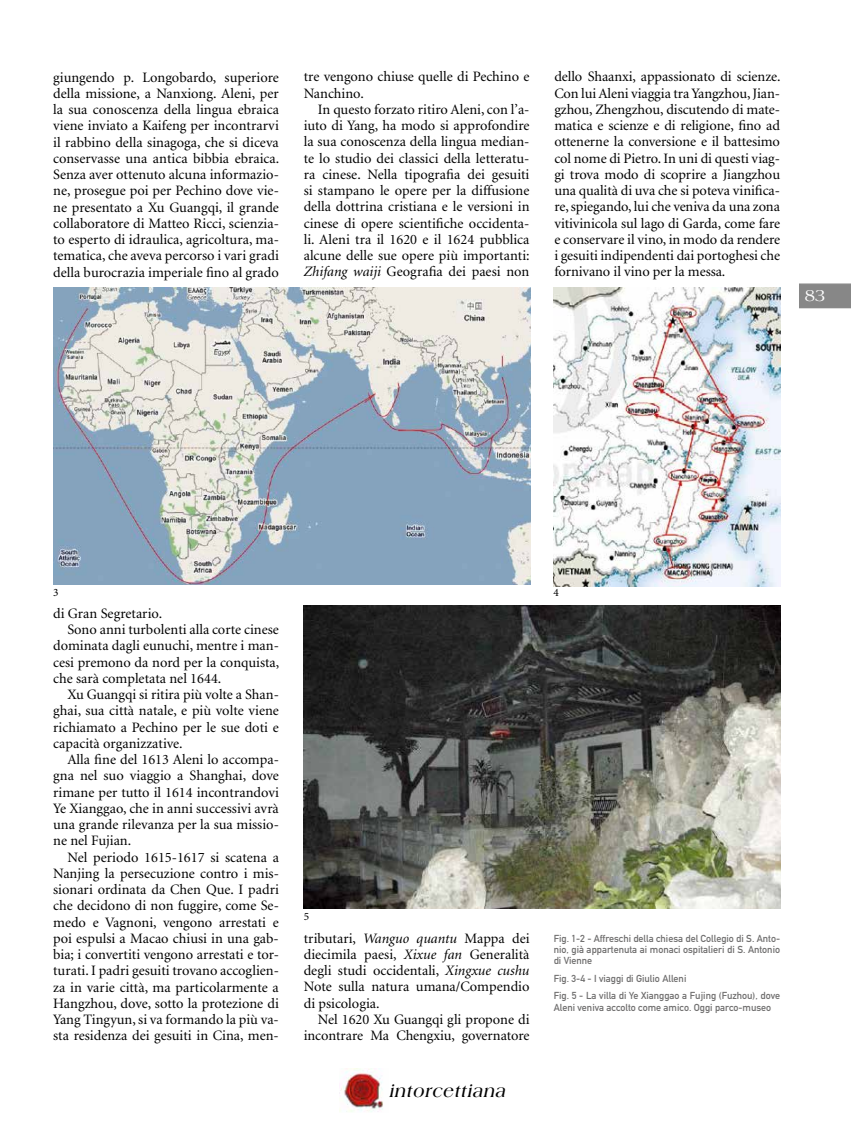
<style>
.page{position:relative;width:851px;height:1134px;background:#fff}
.page>*{position:absolute;margin:0;border:0;box-sizing:border-box;transform-origin:0 0}
.t1{font:italic 700 18px "Americana";color:#000;scale:.93 1}
.t2{font:17.5px "Americana";color:#fff;scale:.9 1}
.t3{font:14.38px/16.2px "Minion";color:#000;text-align:justify}
.t4{font:11.25px "Minion Pro";color:#000}
.t5{font:700 10px/11.2px "DIN Alternate";color:#706f6f;text-align:justify}
.s1{font-style:italic}
</style>
<div class="page">
<svg style="left:799px;top:283px;width:51px;height:25px"></svg>
<img style="left:339px;top:1069px;width:44px;height:43px">
<img style="left:53px;top:287px;width:477px;height:298px">
<img style="left:553px;top:287px;width:227px;height:299px">
<img style="left:304px;top:606px;width:476px;height:303px">
<p class="t3" style="left:53px;top:69px;width:228px">giungendo p. Longobardo, superiore della missione, a Nanxiong. Aleni, per la sua conoscenza della lingua ebraica viene inviato a Kaifeng per incontrarvi il rabbino della sinagoga, che si diceva conservasse una antica bibbia ebraica.<br>Senza aver ottenuto alcuna informazio&shy;ne, prosegue poi per Pechino dove vie&shy;ne presentato a Xu Guangqi, il grande collaboratore di Matteo Ricci, scienzia&shy;to esperto di idraulica, agricoltura, ma&shy;tematica, che aveva percorso i vari gradi della burocrazia imperiale fino al grado</p>
<p class="t3" style="left:304px;top:69px;width:227px">tre vengono chiuse quelle di Pechino e<br>Nanchino.</p>
<p class="t3" style="left:304px;top:102px;width:227px;text-indent:14px">In questo forzato ritiro Aleni, con l’a&shy;iuto di Yang, ha modo si approfondire la sua conoscenza della lingua median&shy;te lo studio dei classici della letteratu&shy;ra cinese. Nella tipografia dei gesuiti si stampano le opere per la diffusione della dottrina cristiana e le versioni in cinese di opere scientifiche occidenta&shy;li. Aleni tra il 1620 e il 1624 pubblica alcune delle sue opere più importanti:<br><span class="s1">Zhifang waiji</span> Geografia dei paesi non</p>
<p class="t3" style="left:554px;top:69px;width:228px">dello Shaanxi, appassionato di scienze.<br>Con lui Aleni viaggia tra Yangzhou, Jian&shy;gzhou, Zhengzhou, discutendo di mate&shy;matica e scienze e di religione, fino ad ottenerne la conversione e il battesimo col nome di Pietro. In uni di questi viag&shy;gi trova modo di scoprire a Jiangzhou una qualità di uva che si poteva vinifica&shy;re, spiegando, lui che veniva da una zona vitivinicola sul lago di Garda, come fare e conservare il vino, in modo da rendere i gesuiti indipendenti dai portoghesi che fornivano il vino per la messa.</p>
<p class="t2" style="left:804px;top:285px;width:24px">83</p>
<p class="t4" style="left:53px;top:585px;width:7px">3</p>
<p class="t4" style="left:553px;top:585px;width:7px">4</p>
<p class="t3" style="left:53px;top:606px;width:110px">di Gran Segretario.</p>
<p class="t3" style="left:67px;top:622px;width:213px">Sono anni turbolenti alla corte cinese</p>
<p class="t3" style="left:53px;top:638px;width:227px">dominata dagli eunuchi, mentre i man-</p>
<p class="t3" style="left:53px;top:654px;width:228px">cesi premono da nord per la conquista,</p>
<p class="t3" style="left:53px;top:671px;width:170px">che sarà completata nel 1644.</p>
<p class="t3" style="left:67px;top:687px;width:213px">Xu Guangqi si ritira più volte a Shan-</p>
<p class="t3" style="left:53px;top:703px;width:227px">ghai, sua città natale, e più volte viene</p>
<p class="t3" style="left:53px;top:719px;width:227px">richiamato a Pechino per le sue doti e</p>
<p class="t3" style="left:53px;top:736px;width:131px">capacità organizzative.</p>
<p class="t3" style="left:67px;top:752px;width:213px">Alla fine del 1613 Aleni lo accompa-</p>
<p class="t3" style="left:53px;top:768px;width:227px">gna nel suo viaggio a Shanghai, dove</p>
<p class="t3" style="left:53px;top:784px;width:227px">rimane per tutto il 1614 incontrandovi</p>
<p class="t3" style="left:53px;top:801px;width:227px">Ye Xianggao, che in anni successivi avrà</p>
<p class="t3" style="left:53px;top:817px;width:227px">una grande rilevanza per la sua missio-</p>
<p class="t3" style="left:53px;top:833px;width:80px">ne nel Fujian.</p>
<p class="t3" style="left:67px;top:849px;width:213px">Nel periodo 1615-1617 si scatena a</p>
<p class="t3" style="left:53px;top:866px;width:227px">Nanjing la persecuzione contro i mis-</p>
<p class="t3" style="left:53px;top:882px;width:227px">sionari ordinata da Chen Que. I padri</p>
<p class="t3" style="left:53px;top:898px;width:227px">che decidono di non fuggire, come Se-</p>
<p class="t3" style="left:53px;top:914px;width:227px">medo e Vagnoni, vengono arrestati e</p>
<p class="t3" style="left:53px;top:931px;width:227px">poi espulsi a Macao chiusi in una gab-</p>
<p class="t3" style="left:53px;top:947px;width:227px">bia; i convertiti vengono arrestati e tor-</p>
<p class="t3" style="left:53px;top:963px;width:227px">turati. I padri gesuiti trovano accoglien-</p>
<p class="t3" style="left:53px;top:979px;width:227px">za in varie città, ma particolarmente a</p>
<p class="t3" style="left:53px;top:996px;width:227px">Hangzhou, dove, sotto la protezione di</p>
<p class="t3" style="left:53px;top:1012px;width:227px">Yang Tingyun, si va formando la più va-</p>
<p class="t3" style="left:53px;top:1028px;width:227px">sta residenza dei gesuiti in Cina, men-</p>
<p class="t4" style="left:304px;top:909px;width:7px">5</p>
<p class="t3" style="left:304px;top:930px;width:227px">tributari, <span class="s1">Wanguo quantu</span> Mappa dei diecimila paesi, <span class="s1">Xixue fan</span> Generalità degli studi occidentali, <span class="s1">Xingxue cushu </span>Note sulla natura umana/Compendio di psicologia.</p>
<p class="t3" style="left:304px;top:1012px;width:227px;text-align:right">Nel 1620 Xu Guangqi gli propone di incontrare Ma Chengxiu, governatore</p>
<p class="t1" style="left:388px;top:1081px;width:131px">intorcettiana</p>
<p class="t5" style="left:553px;top:932px;width:228px">Fig. 1-2 - Affreschi della chiesa del Collegio di S. Anto&shy;nio, già appartenuta ai monaci ospitalieri di S. Antonio di Vienne</p>
<p class="t5" style="left:553px;top:969px;width:228px;line-height:17.5px">Fig. 3-4 - I viaggi di Giulio Alleni<br>Fig. 5 - La villa di Ye Xianggao a Fujing (Fuzhou), dove</p>
<p class="t5" style="left:553px;top:1001px;width:219px">Aleni veniva accolto come amico. Oggi parco-museo</p>
</div>
